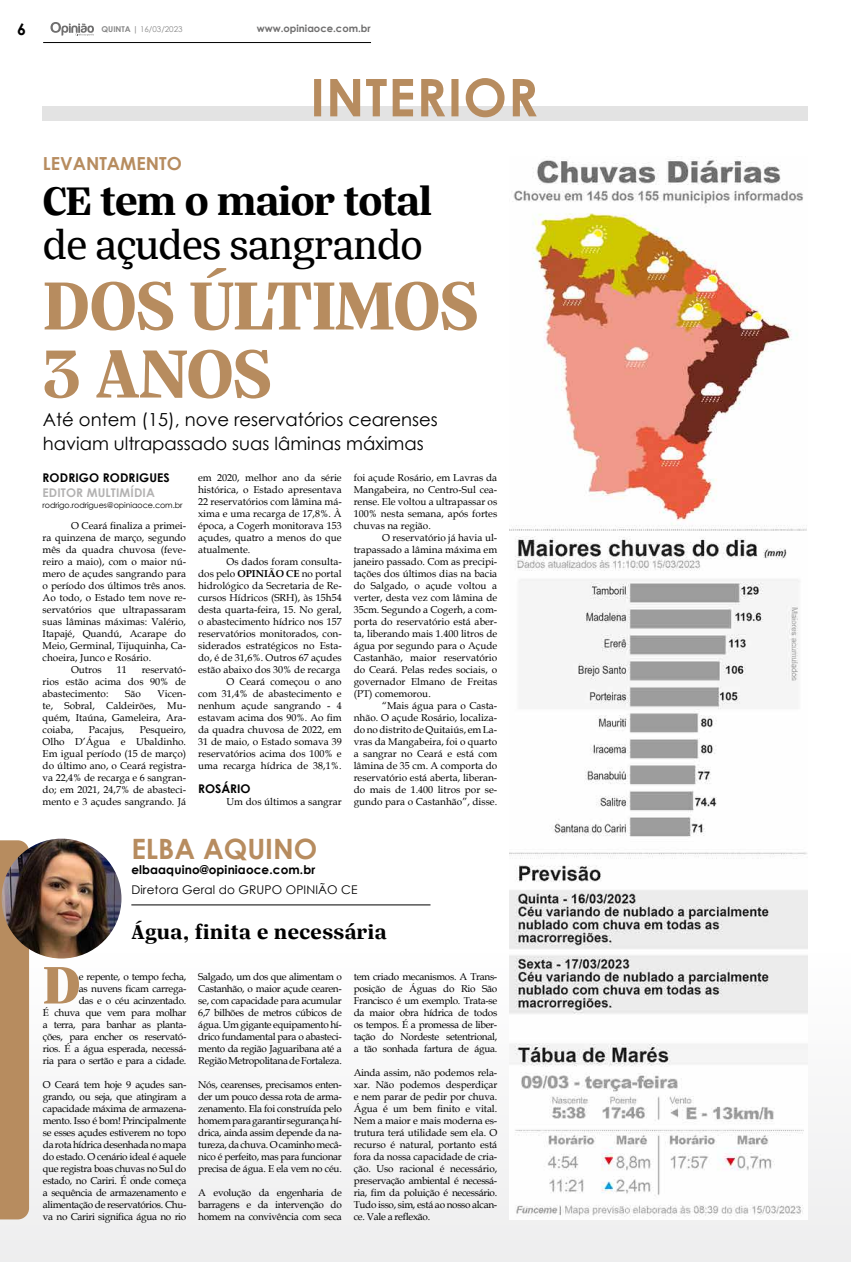
<style>
.page{position:relative;width:851px;height:1262px;background:#fff}
.page>*{position:absolute;margin:0;border:0;box-sizing:border-box;transform-origin:0 0}
.t1{font:700 74px/68px "Silva Text";letter-spacing:-.02em;color:#b78c5f}
.t2{font:900 57.4px "Silva Display";color:#b78c5f}
.t3{font:44px "Silva Text";letter-spacing:-.02em;color:#000}
.t4{font:700 44px "Silva Text";letter-spacing:-.02em;color:#000}
.t5{font:700 28px "Century Gothic";color:#b78c5f}
.t6{font:700 22px "Silva Text";letter-spacing:.02em;color:#000}
.t7{font:18px/24px "Century Gothic";color:#000}
.t8{font:700 18px "Century Gothic";color:#b78c5f}
.t9{font:700 16px "Century Gothic";color:#000}
.t10{font:700 12px "Century Gothic";letter-spacing:.01em;color:#000}
.t11{font:12px "Century Gothic";letter-spacing:.01em;color:#000}
.t12{font:700 12px "Century Gothic";letter-spacing:.01em;color:#b3b2b2}
.t13{font:10px/12px "Book Antiqua";color:#000;text-align:justify}
.t14{font:10px/12px "Book Antiqua";letter-spacing:-.03em;color:#000;text-align:right}
.t15{font:700 10px "Century Gothic";color:#706f6f}
.t16{font:8px "Century Gothic";letter-spacing:-.01em;color:#000}
.t17{font:8px "Century Gothic";color:#878787}
.s1{font-weight:700}
</style>
<div class="page">
<div style="left:0;top:917px;width:850px;height:344px;background:#f6f6f6"></div>
<svg style="left:50px;top:22px;width:44px;height:14px"></svg>
<hr style="left:43px;top:42px;width:328px;height:1px;background:#000">
<div style="left:0;top:840px;width:29px;height:379px;background:#b78c5f"></div>
<img style="left:2px;top:838px;width:119px;height:120px;border-radius:60px">
<hr style="left:131px;top:904px;width:299px;height:1px;background:#000">
<div style="left:43px;top:106px;width:765px;height:14px;background:#e3e3e3"></div>
<svg style="left:314px;top:78px;width:222px;height:39px"></svg>
<img style="left:510px;top:156px;width:297px;height:1060px">
<h3 class="t9" style="left:17px;top:17px;width:10px">6</h3>
<p class="t17" style="left:101px;top:24px;width:83px"><span class="s1">QUINTA |</span> 16/03/2023</p>
<p class="t15" style="left:257px;top:20px;width:115px">www.opiniaoce.com.br</p>
<h3 class="t8" style="left:43px;top:150px;width:140px">LEVANTAMENTO</h3>
<h3 class="t4" style="left:43px;top:171px;width:391px">CE tem o maior total</h3>
<h3 class="t3" style="left:43px;top:216px;width:381px">de açudes sangrando</h3>
<h1 class="t1" style="left:43px;top:271px;width:437px">DOS ÚLTIMOS<br>3 ANOS</h1>
<h3 class="t7" style="left:43px;top:407px;width:396px">Até ontem (15), nove reservatórios cearenses haviam ultrapassado suas lâminas máximas</h3>
<p class="t10" style="left:43px;top:469px;width:129px">RODRIGO RODRIGUES</p>
<p class="t12" style="left:43px;top:483px;width:114px">EDITOR MULTIMÍDIA</p>
<p class="t16" style="left:43px;top:499px;width:142px">rodrigo.rodrigues@opiniaoce.com.br</p>
<p class="t13" style="left:71px;top:519px;width:117px">O Ceará finaliza a primei-</p>
<p class="t13" style="left:43px;top:531px;width:145px">ra quinzena de março, segundo</p>
<p class="t13" style="left:43px;top:543px;width:145px">mês da quadra chuvosa (feve-</p>
<p class="t13" style="left:43px;top:555px;width:145px">reiro a maio), com o maior nú-</p>
<p class="t13" style="left:43px;top:567px;width:145px">mero de açudes sangrando para</p>
<p class="t13" style="left:43px;top:579px;width:145px">o período dos últimos três anos.</p>
<p class="t13" style="left:43px;top:591px;width:145px">Ao todo, o Estado tem nove re-</p>
<p class="t13" style="left:43px;top:603px;width:145px">servatórios que ultrapassaram</p>
<p class="t13" style="left:43px;top:615px;width:145px">suas lâminas máximas: Valério,</p>
<p class="t13" style="left:43px;top:627px;width:145px">Itapajé, Quandú, Acarape do</p>
<p class="t13" style="left:43px;top:639px;width:145px">Meio, Germinal, Tijuquinha, Ca-</p>
<p class="t13" style="left:43px;top:651px;width:110px">choeira, Junco e Rosário.</p>
<p class="t13" style="left:71px;top:663px;width:32px">Outros</p>
<p class="t13" style="left:117px;top:663px;width:11px">11</p>
<p class="t13" style="left:43px;top:663px;width:145px;text-indent:99px">reservató&shy;rios estão acima dos 90% de abastecimento:</p>
<p class="t13" style="left:125px;top:687px;width:17px">São</p>
<p class="t13" style="left:43px;top:687px;width:145px;text-indent:115px">Vicen&shy;te, Sobral, Caldeirões, Mu&shy;quém, Itaúna, Gameleira, Ara&shy;coiaba,</p>
<p class="t13" style="left:43px;top:723px;width:145px;text-indent:97px">Pesqueiro, Olho D’Água e Ubaldinho.<br>Em igual período (15 de março) do último ano, o Ceará registra&shy;va 22,4% de recarga e 6 sangran&shy;do; em 2021, 24,7% de abasteci&shy;mento e 3 açudes sangrando. Já</p>
<p class="t13" style="left:89px;top:723px;width:37px">Pacajus,</p>
<p class="t13" style="left:198px;top:471px;width:145px">em 2020, melhor ano da série histórica, o Estado apresentava 22 reservatórios com lâmina má&shy;xima e uma recarga de 17,8%. À época, a Cogerh monitorava 153 açudes, quatro a menos do que atualmente.</p>
<p class="t13" style="left:198px;top:555px;width:145px;text-align:right">Os dados foram consulta-<br>dos pelo <span class="s1">OPINIÃO CE</span> no portal hidrológico da Secretaria de Re&shy;cursos Hídricos (SRH), às 15h54 desta quarta-feira, 15. No geral, o abastecimento hídrico nos 157 reservatórios monitorados, con&shy;siderados estratégicos no Esta&shy;do, é de 31,6%. Outros 67 açudes estão abaixo dos 30% de recarga<br>O Ceará começou o ano<br>com 31,4% de abastecimento e nenhum açude sangrando - 4 estavam acima dos 90%. Ao fim da quadra chuvosa de 2022, em<br>31 de maio, o Estado somava 39 reservatórios acima dos 100% e uma recarga hídrica de 38,1%.</p>
<p class="t10" style="left:198px;top:779px;width:54px">ROSÁRIO</p>
<p class="t13" style="left:226px;top:795px;width:117px">Um dos últimos a sangrar</p>
<p class="t13" style="left:353px;top:471px;width:145px">foi açude Rosário, em Lavras da Mangabeira, no Centro-Sul cea&shy;rense. Ele voltou a ultrapassar os 100% nesta semana, após fortes chuvas na região.</p>
<p class="t13" style="left:353px;top:531px;width:145px;text-indent:28px">O reservatório já havia ul&shy;trapassado a lâmina máxima em janeiro passado. Com as precipi&shy;tações dos últimos dias na bacia do Salgado, o açude voltou a verter, desta vez com lâmina de 35cm. Segundo a Cogerh, a com&shy;porta do reservatório está aber&shy;ta, liberando mais 1.400 litros de água por segundo para o Açude Castanhão, maior reservatório do Ceará. Pelas redes sociais, o governador Elmano de Freitas (PT) comemorou.</p>
<p class="t13" style="left:353px;top:699px;width:145px;text-indent:28px">“Mais água para o Casta&shy;nhão. O açude Rosário, localiza&shy;do no distrito de Quitaiús, em La&shy;vras da Mangabeira, foi o quarto a sangrar no Ceará e está com lâmina de 35 cm. A comporta do reservatório está aberta, liberan&shy;do mais de 1.400 litros por se&shy;gundo para o Castanhão”, disse.</p>
<h3 class="t5" style="left:131px;top:827px;width:187px">ELBA AQUINO</h3>
<p class="t10" style="left:131px;top:860px;width:185px">elbaaquino@opiniaoce.com.br</p>
<p class="t11" style="left:131px;top:881px;width:228px">Diretora Geral do GRUPO OPINIÃO CE</p>
<h3 class="t6" style="left:131px;top:917px;width:257px">Água, finita e necessária</h3>
<h2 class="t2" style="left:43px;top:947px;width:39px">D</h2>
<p class="t14" style="left:43px;top:969px;width:145px">e repente, o tempo fecha,<br>as nuvens ficam carrega-<br>das e o céu acinzentado.<br>É chuva que vem para molhar a terra, para banhar as planta&shy;ções, para encher os reservató&shy;rios. É a água esperada, necessá&shy;ria para o sertão e para a cidade.</p>
<p class="t13" style="left:43px;top:1077px;width:145px">O Ceará tem hoje 9 açudes san&shy;grando, ou seja, que atingiram a capacidade máxima de armazena&shy;mento. Isso é bom! Principalmente se esses açudes estiverem no topo da rota hídrica desenhada no mapa do estado. O cenário ideal é aquele que registra boas chuvas no Sul do estado, no Cariri. É onde começa a sequência de armazenamento e alimentação de reservatórios. Chu&shy;va no Cariri significa água no rio</p>
<p class="t13" style="left:198px;top:969px;width:145px">Salgado, um dos que alimentam o Castanhão, o maior açude cearen&shy;se, com capacidade para acumular 6,7 bilhões de metros cúbicos de água. Um gigante equipamento hí&shy;drico fundamental para o abasteci&shy;mento da região Jaguaribana até a Região Metropolitana de Fortaleza.</p>
<p class="t13" style="left:198px;top:1077px;width:145px">Nós, cearenses, precisamos enten&shy;der um pouco dessa rota de arma&shy;zenamento. Ela foi construída pelo homem para garantir segurança hí&shy;drica, ainda assim depende da na&shy;tureza, da chuva. O caminho mecâ&shy;nico é perfeito, mas para funcionar precisa de água. E ela vem no céu.</p>
<p class="t13" style="left:198px;top:1185px;width:145px">A evolução da engenharia de barragens e da intervenção do homem na convivência com seca</p>
<p class="t13" style="left:354px;top:969px;width:145px">tem criado mecanismos. A Trans&shy;posição de Águas do Rio São Francisco é um exemplo. Trata-se da maior obra hídrica de todos os tempos. É a promessa de liber&shy;tação do Nordeste setentrional, a tão sonhada fartura de água.</p>
<p class="t13" style="left:354px;top:1065px;width:145px">Ainda assim, não podemos rela&shy;xar. Não podemos desperdiçar e nem parar de pedir por chuva.<br>Água é um bem finito e vital.<br>Nem a maior e mais moderna es&shy;trutura terá utilidade sem ela. O recurso é natural, portanto está fora da nossa capacidade de cria&shy;ção. Uso racional é necessário, preservação ambiental é necessá&shy;ria, fim da poluição é necessário.<br>Tudo isso, sim, está ao nosso alcan&shy;ce. Vale a reflexão.</p>
</div>
